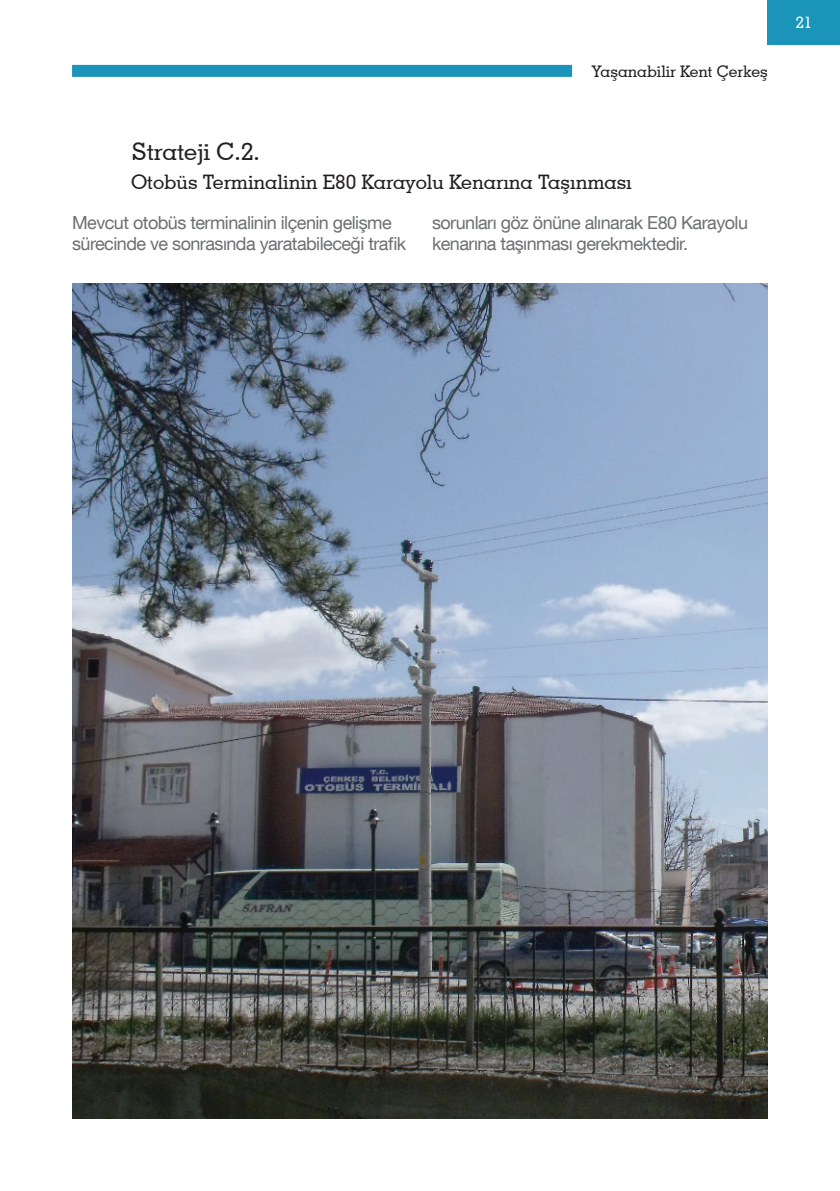
<style>
.page{position:relative;width:840px;height:1191px;background:#fff}
.page>*{position:absolute;margin:0;border:0;box-sizing:border-box;transform-origin:0 0}
.t1{font:500 24px "Geometric Slab 703 BT";color:#231f20}
.t2{font:500 20px "Geometric Slab 703 BT";color:#231f20}
.t3{font:18px/21.6px "Helvetica Neue LT Com";letter-spacing:-.03em;color:#6d6f71}
.t4{font:500 16px "Geometric Slab 703 BT";color:#231f20}
.t5{font:500 16px "Geometric Slab 703 BT";color:#fff}
</style>
<div class="page">
<div style="left:766px;top:0;width:73px;height:44px;background:#1a95b9"></div>
<div style="left:72px;top:65px;width:499px;height:12px;background:#1a95b9"></div>
<img style="left:72px;top:283px;width:694px;height:836px">
<p class="t4" style="left:591px;top:62px;width:178px">Yaşanabilir Kent Çerkeş</p>
<h1 class="t1" style="left:131px;top:137px;width:130px">Strateji C.2.</h1>
<p class="t2" style="left:131px;top:170px;width:502px">Otobüs Terminalinin E80 Karayolu Kenarına Taşınması</p>
<p class="t3" style="left:72px;top:211px;width:335px">Mevcut otobüs terminalinin ilçenin gelişme sürecinde ve sonrasında yaratabileceği trafik</p>
<p class="t3" style="left:432px;top:211px;width:317px">sorunları göz önüne alınarak E80 Karayolu kenarına taşınması gerekmektedir.</p>
<p class="t5" style="left:795px;top:13px;width:18px">21</p>
</div>
